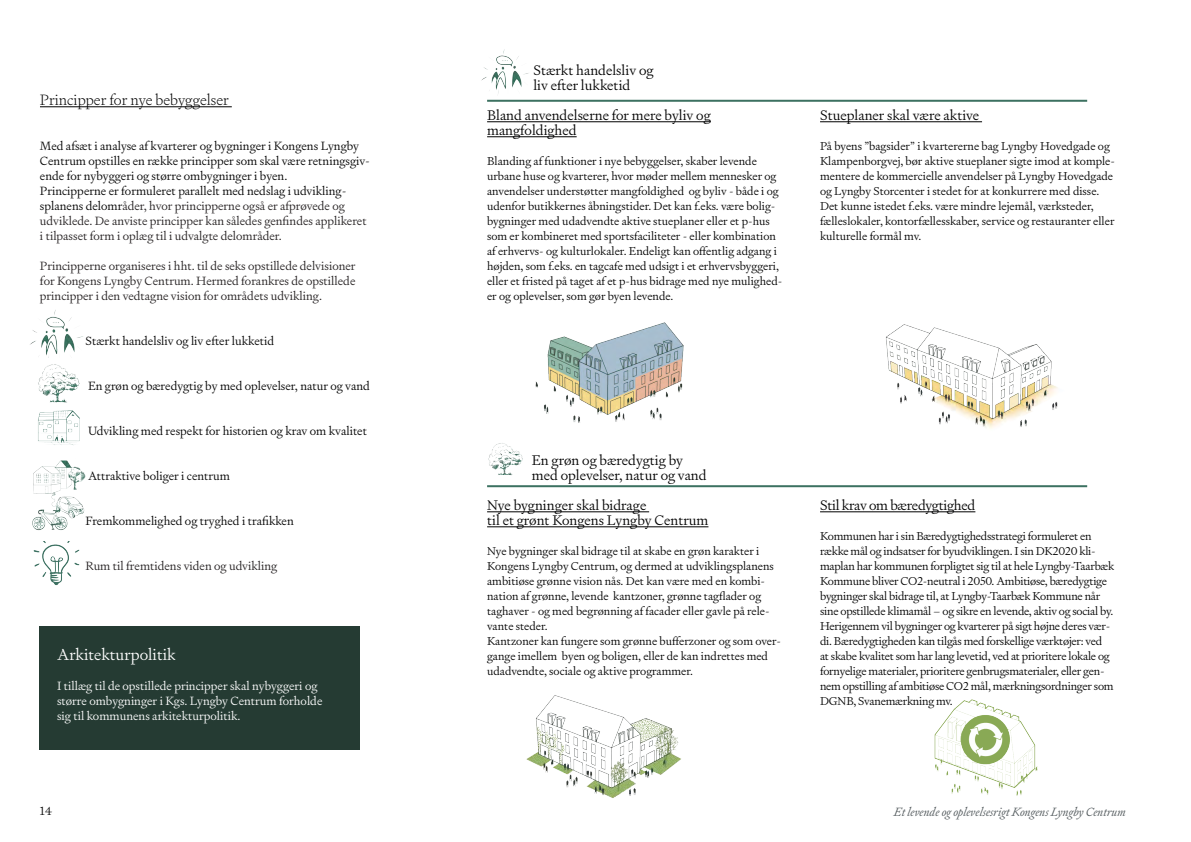
<style>
.page{position:relative;width:1191px;height:842px;background:#fff}
.page>*{position:absolute;margin:0;border:0;box-sizing:border-box;transform-origin:0 0}
.t1{font:300 16px "Signifier";color:#fff}
.t2{font:200 15px "Signifier";color:#000001}
.Body{font:300 14px/15px "Signifier";color:#000001}
.Body-2{font:300 14px "Signifier";letter-spacing:-.02em;color:#000001}
.Body-3{font:300 12px/15px "Signifier";color:#231f20}
.Body-4{font:300 12px "Signifier";color:#000001}
.Body-5{font:300 12px/15px "Signifier";color:#000}
.t3{font:300 12px/15px "Signifier";color:#fff}
.t4{font:italic 300 12px "Signifier";color:#535a5d}
.Body-6{font:300 11.5px/15px "Signifier";color:#000001}
.Body-7{font:300 11.5px/15px "Signifier";letter-spacing:-.02em;color:#000001}
.s1{color:#000}
</style>
<div class="page">
<img style="left:33px;top:541px;width:47px;height:45px">
<img style="left:30px;top:310px;width:53px;height:47px">
<img style="left:38px;top:364px;width:42px;height:81px">
<img style="left:33px;top:460px;width:53px;height:28px">
<img style="left:32px;top:488px;width:53px;height:43px">
<img style="left:488px;top:443px;width:35px;height:33px">
<img style="left:526px;top:695px;width:155px;height:103px">
<img style="left:934px;top:699px;width:104px;height:97px">
<img style="left:481px;top:49px;width:48px;height:44px">
<img style="left:886px;top:324px;width:172px;height:105px">
<img style="left:535px;top:322px;width:149px;height:101px">
<div style="left:40px;top:627px;width:320px;height:123px;background:#253b33"></div>
<hr style="left:487px;top:485px;width:600px;height:2px;background:#3c7161">
<hr style="left:487px;top:100px;width:600px;height:2px;background:#3c7161">
<hr style="left:487px;top:511px;width:162px;height:1px;background:#000001">
<hr style="left:487px;top:526px;width:221px;height:1px;background:#000001">
<hr style="left:40px;top:107px;width:192px;height:1px;background:#000001">
<hr style="left:820px;top:121px;width:162px;height:1px;background:#000001">
<hr style="left:487px;top:121px;width:224px;height:1px;background:#000001">
<hr style="left:487px;top:136px;width:89px;height:1px;background:#000001">
<hr style="left:820px;top:511px;width:155px;height:1px;background:#000001">
<h3 class="t2" style="left:40px;top:90px;width:190px">Principper for nye bebyggelser</h3>
<p class="Body-5" style="left:40px;top:138px;width:331px">Med afsæt i analyse af kvarterer og bygninger i Kongens Lyngby<br>Centrum opstilles en række principper som skal være retningsgiv&shy;ende for nybyggeri og større ombygninger i byen.</p>
<p class="Body-3" style="left:40px;top:183px;width:328px"><span class="s1">Principperne er formuleret parallelt med nedslag i udvikling&shy;splanens delomr</span>åder, hvor principperne også er afprøvede og udviklede. De anviste principper kan således genfindes applikeret i tilpasset form i oplæg til i udvalgte delområder.</p>
<p class="Body-3" style="left:40px;top:258px;width:317px;text-align:justify">Principperne organiseres i hht. til de seks opstillede delvisioner for Kongens Lyngby Centrum. Hermed forankres de opstillede principper i den vedtagne vision for områdets udvikling.</p>
<p class="Body-4" style="left:86px;top:333px;width:190px">Stærkt handelsliv og liv efter lukketid</p>
<p class="Body-4" style="left:88px;top:378px;width:283px">En grøn og bæredygtig by med oplevelser, natur og vand</p>
<p class="Body-4" style="left:88px;top:423px;width:280px">Udvikling med respekt for historien og krav om kvalitet</p>
<p class="Body-4" style="left:88px;top:468px;width:144px">Attraktive boliger i centrum</p>
<p class="Body-4" style="left:86px;top:513px;width:210px">Fremkommelighed og tryghed i trafikken</p>
<p class="Body-3" style="left:86px;top:558px;width:193px">Rum til fremtidens viden og udvikling</p>
<p class="t1" style="left:57px;top:644px;width:120px">Arkitekturpolitik</p>
<p class="t3" style="left:57px;top:678px;width:267px">I tillæg til de opstillede principper skal nybyggeri og større ombygninger i Kgs. Lyngby Centrum forholde sig til kommunens arkitekturpolitik.</p>
<p class="Body" style="left:533px;top:63px;width:122px">Stærkt handelsliv og</p>
<p class="Body" style="left:533px;top:78px;width:98px">liv efter lukketid</p>
<p class="Body" style="left:487px;top:108px;width:225px">Bland anvendelserne for mere byliv og mangfoldighed</p>
<p class="Body-6" style="left:487px;top:154px;width:297px">Blanding af funktioner i nye bebyggelser, skaber levende urbane huse og kvarterer, hvor møder mellem mennesker og anvendelser understøtter mangfoldighed og byliv - både i og udenfor butikkernes åbningstider. Det kan f.eks. være bolig&shy;bygninger med udadvendte aktive stueplaner eller et p-hus som er kombineret med sportsfaciliteter - eller kombination af erhvervs- og kulturlokaler. Endeligt kan offentlig adgang i højden, som f.eks. en tagcafe med udsigt i et erhvervsbyggeri, eller et fristed på taget af et p-hus bidrage med nye mulighed&shy;er og oplevelser, som gør byen levende.</p>
<p class="Body" style="left:820px;top:108px;width:161px">Stueplaner skal være aktive</p>
<p class="Body-6" style="left:820px;top:139px;width:297px">På byens ”bagsider” i kvartererne bag Lyngby Hovedgade og Klampenborgvej, bør aktive stueplaner sigte imod at komple&shy;mentere de kommercielle anvendelser på Lyngby Hovedgade og Lyngby Storcenter i stedet for at konkurrere med disse.<br>Det kunne istedet f.eks. være mindre lejemål, værksteder, fælleslokaler, kontorfællesskaber, service og restauranter eller kulturelle formål mv.</p>
<p class="Body" style="left:532px;top:453px;width:153px">En grøn og bæredygtig by</p>
<p class="Body" style="left:532px;top:468px;width:176px">med oplevelser, natur og vand</p>
<p class="Body" style="left:487px;top:498px;width:161px">Nye bygninger skal bidrage</p>
<p class="Body" style="left:487px;top:513px;width:223px">til et grønt Kongens Lyngby Centrum</p>
<p class="Body-6" style="left:487px;top:544px;width:288px">Nye bygninger skal bidrage til at skabe en grøn karakter i Kongens Lyngby Centrum, og dermed at udviklingsplanens ambitiøse grønne vision nås. Det kan være med en kombi&shy;nation af grønne, levende kantzoner, grønne tagflader og taghaver - og med begrønning af facader eller gavle på rele&shy;vante steder.</p>
<p class="Body-6" style="left:487px;top:634px;width:295px">Kantzoner kan fungere som grønne bufferzoner og som over&shy;gange imellem byen og boligen, eller de kan indrettes med udadvendte, sociale og aktive programmer.</p>
<p class="Body-2" style="left:820px;top:496px;width:157px">Stil krav om bæredygtighed</p>
<p class="Body-7" style="left:820px;top:529px;width:296px">Kommunen har i sin Bæredygtighedsstrategi formuleret en række mål og indsatser for byudviklingen. I sin DK2020 kli&shy;maplan har kommunen forpligtet sig til at hele Lyngby-Taarbæk Kommune bliver CO2-neutral i 2050. Ambitiøse, bæredygtige bygninger skal bidrage til, at Lyngby-Taarbæk Kommune når sine opstillede klimamål – og sikre en levende, aktiv og social by.<br>Herigennem vil bygninger og kvarterer på sigt højne deres vær&shy;di. Bæredygtigheden kan tilgås med forskellige værktøjer: ved<br>at skabe kvalitet som har lang levetid, ved at prioritere lokale og fornyelige materialer, prioritere genbrugsmaterialer, eller gen&shy;nem opstilling af ambitiøse CO2 mål, mærkningsordninger som DGNB, Svanemærkning mv.</p>
<p class="Body-4" style="left:40px;top:803px;width:14px">14</p>
<p class="t4" style="left:894px;top:804px;width:233px">Et levende og oplevelsesrigt Kongens Lyngby Centrum</p>
</div>
